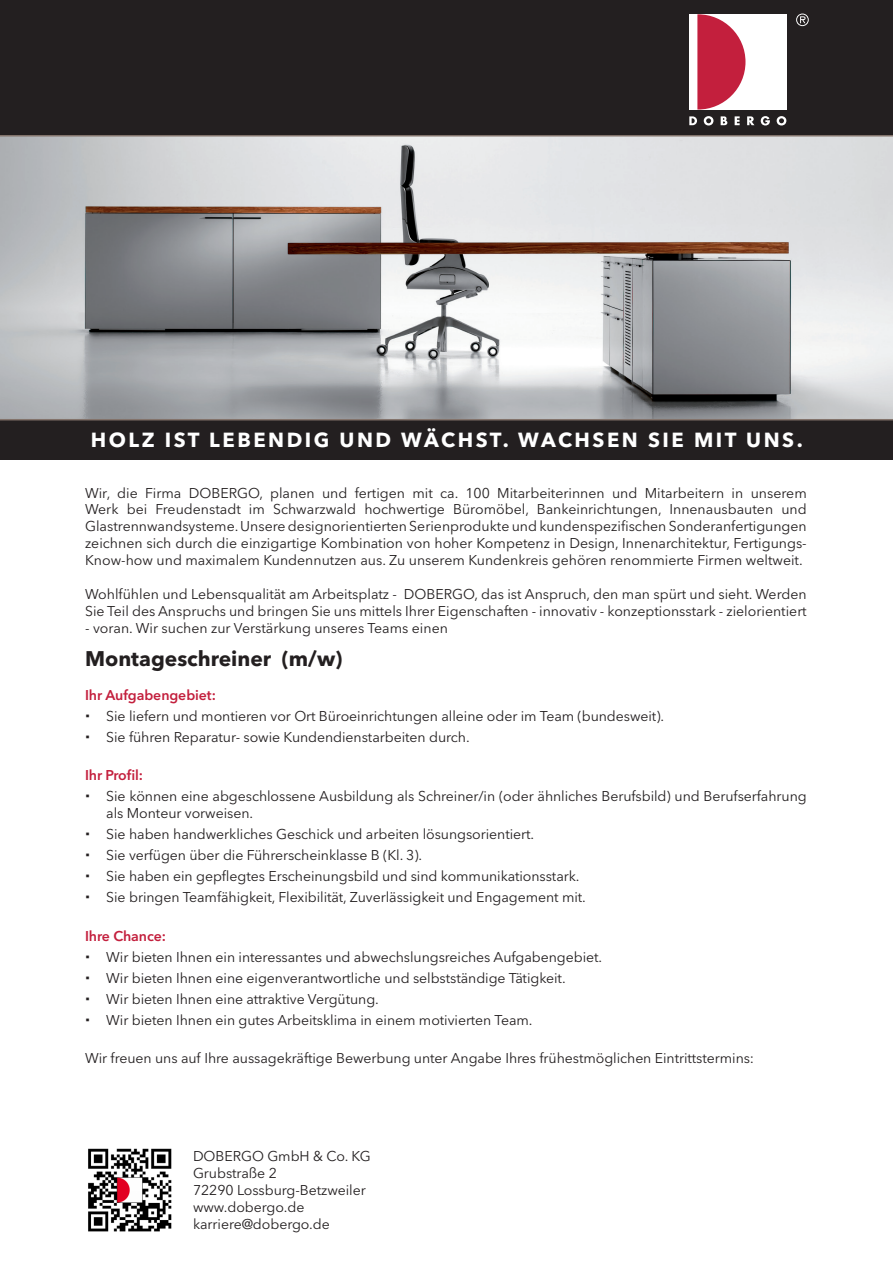
<style>
.page{position:relative;width:893px;height:1263px;background:#fff}
.page>*{position:absolute;margin:0;border:0;box-sizing:border-box;transform-origin:0 0}
.t1{font:700 21px "Avenir Next LT Pro";color:#231f20}
.t2{font:700 20.25px "Avenir Next LT Pro";letter-spacing:.125em;color:#fff}
.t3{font:14.1px/17px "Avenir Next LT Pro";letter-spacing:-.005em;color:#231f20}
.t4{font:600 14.1px "Avenir Next LT Pro";letter-spacing:-.005em;color:#c31f3d}
</style>
<div class="page">
<div style="left:0;top:0;width:893px;height:459px;background:#231f20"></div>
<img style="left:0;top:136px;width:893px;height:283px">
<hr style="left:0;top:135px;width:893px;height:1px;background:#83736b">
<hr style="left:0;top:419px;width:893px;height:1px;background:#83736b">
<svg style="left:689px;top:116px;width:97px;height:9px"></svg>
<div style="left:690px;top:14px;width:97px;height:96px;background:#fff"></div>
<svg style="left:697px;top:14px;width:48px;height:96px"></svg>
<svg style="left:796px;top:14px;width:13px;height:12px"></svg>
<img style="left:88px;top:1148px;width:84px;height:84px">
<p class="t2" style="left:91px;top:428px;width:713px">HOLZ IST LEBENDIG UND WÄCHST. WACHSEN SIE MIT UNS.</p>
<p class="t3" style="left:85px;top:484px;width:723px;text-align:justify">Wir, die Firma DOBERGO, planen und fertigen mit ca. 100 Mitarbeiterinnen und Mitarbeitern in unserem Werk bei Freudenstadt im Schwarzwald hochwertige Büromöbel, Bankeinrichtungen, Innenausbauten und Glastrennwandsysteme. Unsere designorientierten Serienprodukte und kundenspezifischen Sonderanfertigungen zeichnen sich durch die einzigartige Kombination von hoher Kompetenz in Design, Innenarchitektur, Fertigungs-Know-how und maximalem Kundennutzen aus. Zu unserem Kundenkreis gehören renommierte Firmen weltweit.</p>
<p class="t3" style="left:85px;top:586px;width:723px">Wohlfühlen und Lebensqualität am Arbeitsplatz - DOBERGO, das ist Anspruch, den man spürt und sieht. Werden<br>Sie Teil des Anspruchs und bringen Sie uns mittels Ihrer Eigenschaften - innovativ - konzeptionsstark - zielorientiert</p>
<p class="t3" style="left:85px;top:620px;width:364px">- voran. Wir suchen zur Verstärkung unseres Teams einen</p>
<p class="t1" style="left:85px;top:646px;width:259px">Montageschreiner (m/w)</p>
<p class="t4" style="left:85px;top:686px;width:132px">Ihr Aufgabengebiet:</p>
<p class="t3" style="left:106px;top:707px;width:559px">Sie liefern und montieren vor Ort Büroeinrichtungen alleine oder im Team (bundesweit).</p>
<p class="t3" style="left:106px;top:728px;width:365px">Sie führen Reparatur- sowie Kundendienstarbeiten durch.</p>
<p class="t4" style="left:85px;top:766px;width:60px">Ihr Profil:</p>
<p class="t3" style="left:106px;top:787px;width:702px">Sie können eine abgeschlossene Ausbildung als Schreiner/in (oder ähnliches Berufsbild) und Berufserfahrung als Monteur vorweisen.</p>
<p class="t3" style="left:106px;top:825px;width:429px">Sie haben handwerkliches Geschick und arbeiten lösungsorientiert.</p>
<p class="t3" style="left:106px;top:847px;width:317px">Sie verfügen über die Führerscheinklasse B (Kl. 3).</p>
<p class="t3" style="left:106px;top:868px;width:475px">Sie haben ein gepflegtes Erscheinungsbild und sind kommunikationsstark.</p>
<p class="t3" style="left:106px;top:889px;width:481px">Sie bringen Teamfähigkeit, Flexibilität, Zuverlässigkeit und Engagement mit.</p>
<p class="t4" style="left:85px;top:927px;width:83px">Ihre Chance:</p>
<p class="t3" style="left:106px;top:948px;width:497px">Wir bieten Ihnen ein interessantes und abwechslungsreiches Aufgabengebiet.</p>
<p class="t3" style="left:106px;top:969px;width:461px">Wir bieten Ihnen eine eigenverantwortliche und selbstständige Tätigkeit.</p>
<p class="t3" style="left:106px;top:990px;width:274px">Wir bieten Ihnen eine attraktive Vergütung.</p>
<p class="t3" style="left:106px;top:1012px;width:428px">Wir bieten Ihnen ein gutes Arbeitsklima in einem motivierten Team.</p>
<p class="t3" style="left:85px;top:1050px;width:671px">Wir freuen uns auf Ihre aussagekräftige Bewerbung unter Angabe Ihres frühestmöglichen Eintrittstermins:</p>
<p class="t3" style="left:193px;top:1148px;width:179px">DOBERGO GmbH &amp; Co. KG</p>
<p class="t3" style="left:193px;top:1165px;width:85px">Grubstraße 2</p>
<p class="t3" style="left:193px;top:1181px;width:174px">72290 Lossburg-Betzweiler</p>
<p class="t3" style="left:193px;top:1198px;width:113px">www.dobergo.de</p>
<p class="t3" style="left:193px;top:1215px;width:138px">karriere@dobergo.de</p>
</div>
